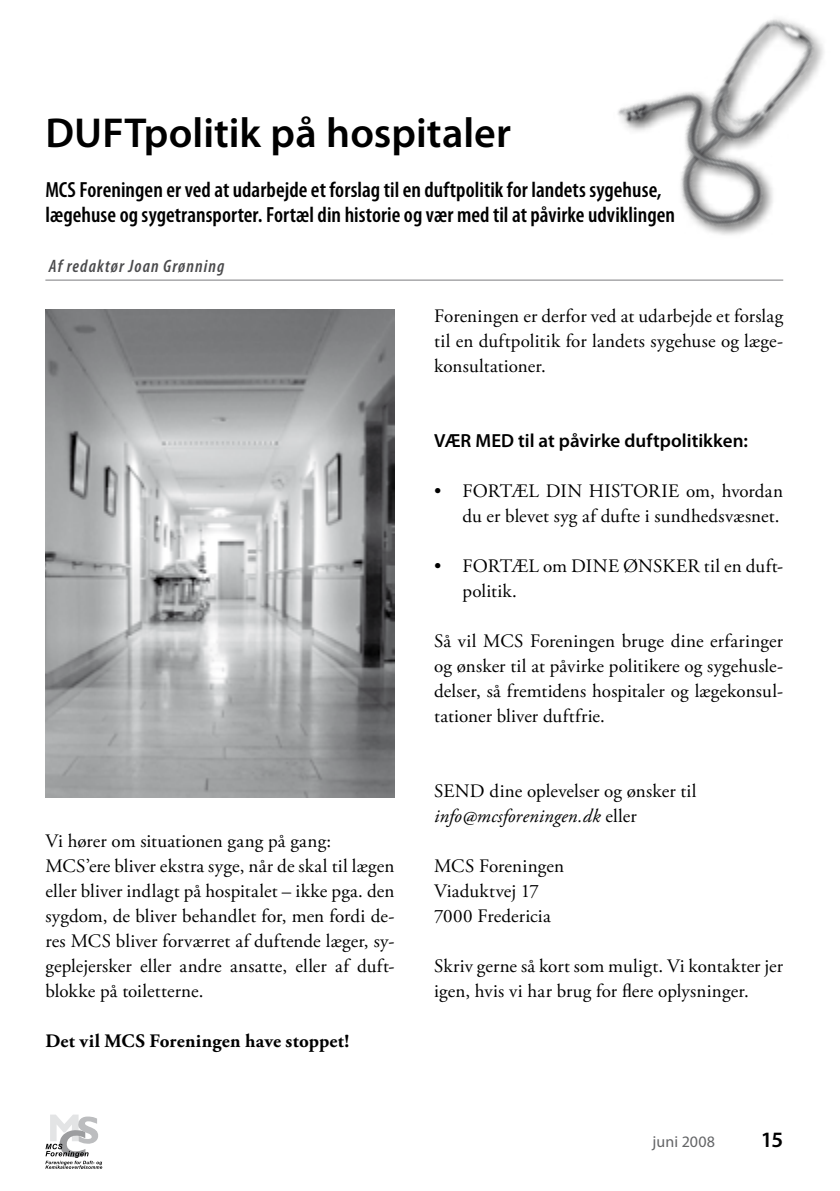
<style>
.page{position:relative;width:840px;height:1191px;background:#fff}
.page>*{position:absolute;margin:0;border:0;box-sizing:border-box;transform-origin:0 0}
.t1{font:600 42px "Myriad Pro";color:#000}
.t2{font:600 condensed 22px/25px "Myriad Pro";letter-spacing:.005em;color:#000}
.t3{font:600 22px "Myriad Pro";color:#000}
.t4{font:19px/25px "Adobe Garamond Pro";letter-spacing:.005em;color:#000}
.t5{font:600 19px "Myriad Pro";letter-spacing:.005em;color:#000}
.t6{font:700 19px "Adobe Garamond Pro";letter-spacing:.01em;color:#000}
.t7{font:italic 600 condensed 18px "Myriad Pro";letter-spacing:.06em;color:#4b4b4d}
.t8{font:16px "Myriad Pro";letter-spacing:.005em;color:#646567}
.s1{font-style:italic}
</style>
<div class="page">
<svg style="left:45px;top:1114px;width:57px;height:55px"></svg>
<hr style="left:45px;top:280px;width:737px;height:1px;background:#7b7c7e">
<div style="left:610px;top:12px;width:229px;height:360px;background:#fff"></div>
<img style="left:618px;top:18px;width:206px;height:217px">
<img style="left:45px;top:310px;width:349px;height:487px">
<h1 class="t1" style="left:45px;top:106px;width:467px">DUFTpolitik på hospitaler</h1>
<p class="t2" style="left:45px;top:177px;width:631px">MCS Foreningen er ved at udarbejde et forslag til en duftpolitik for landets sygehuse, lægehuse og sygetransporter. Fortæl din historie og vær med til at påvirke udviklingen</p>
<p class="t7" style="left:49px;top:255px;width:177px">Af redaktør Joan Grønning</p>
<p class="t4" style="left:434px;top:304px;width:350px;text-align:justify">Foreningen er derfor ved at udarbejde et forslag til en duftpolitik for landets sygehuse og læge&shy;konsultationer.</p>
<p class="t4" style="left:45px;top:829px;width:350px">Vi hører om situationen gang på gang:<br>MCS’ere bliver ekstra syge, når de skal til lægen eller bliver indlagt på hospitalet – ikke pga. den sygdom, de bliver behandlet for, men fordi de&shy;res MCS bliver forværret af duftende læger, sy&shy;geplejersker eller andre ansatte, eller af duft&shy;blokke på toiletterne.</p>
<p class="t6" style="left:45px;top:1030px;width:305px">Det vil MCS Foreningen have stoppet!</p>
<p class="t5" style="left:434px;top:429px;width:315px">VÆR MED til at påvirke duftpolitikken:</p>
<p class="t4" style="left:434px;top:479px;width:350px;text-align:right">• FORTÆL DIN HISTORIE om, hvordan du er blevet syg af dufte i sundhedsvæsnet.</p>
<p class="t4" style="left:462px;top:554px;width:322px;text-indent:-28px">• FORTÆL om DINE ØNSKER til en duft&shy;politik.</p>
<p class="t4" style="left:434px;top:629px;width:350px;text-align:justify">Så vil MCS Foreningen bruge dine erfaringer og ønsker til at påvirke politikere og sygehusle&shy;delser, så fremtidens hospitaler og lægekonsul&shy;tationer bliver duftfrie.</p>
<p class="t4" style="left:434px;top:779px;width:264px">SEND dine oplevelser og ønsker til <span class="s1">info@mcsforeningen.dk</span> eller</p>
<p class="t4" style="left:434px;top:854px;width:131px">MCS Foreningen<br>Viaduktvej 17<br>7000 Fredericia</p>
<p class="t4" style="left:434px;top:954px;width:350px">Skriv gerne så kort som muligt. Vi kontakter jer igen, hvis vi har brug for flere oplysninger.</p>
<p class="t8" style="left:652px;top:1132px;width:64px">juni 2008</p>
<p class="t3" style="left:760px;top:1126px;width:24px">15</p>
</div>
